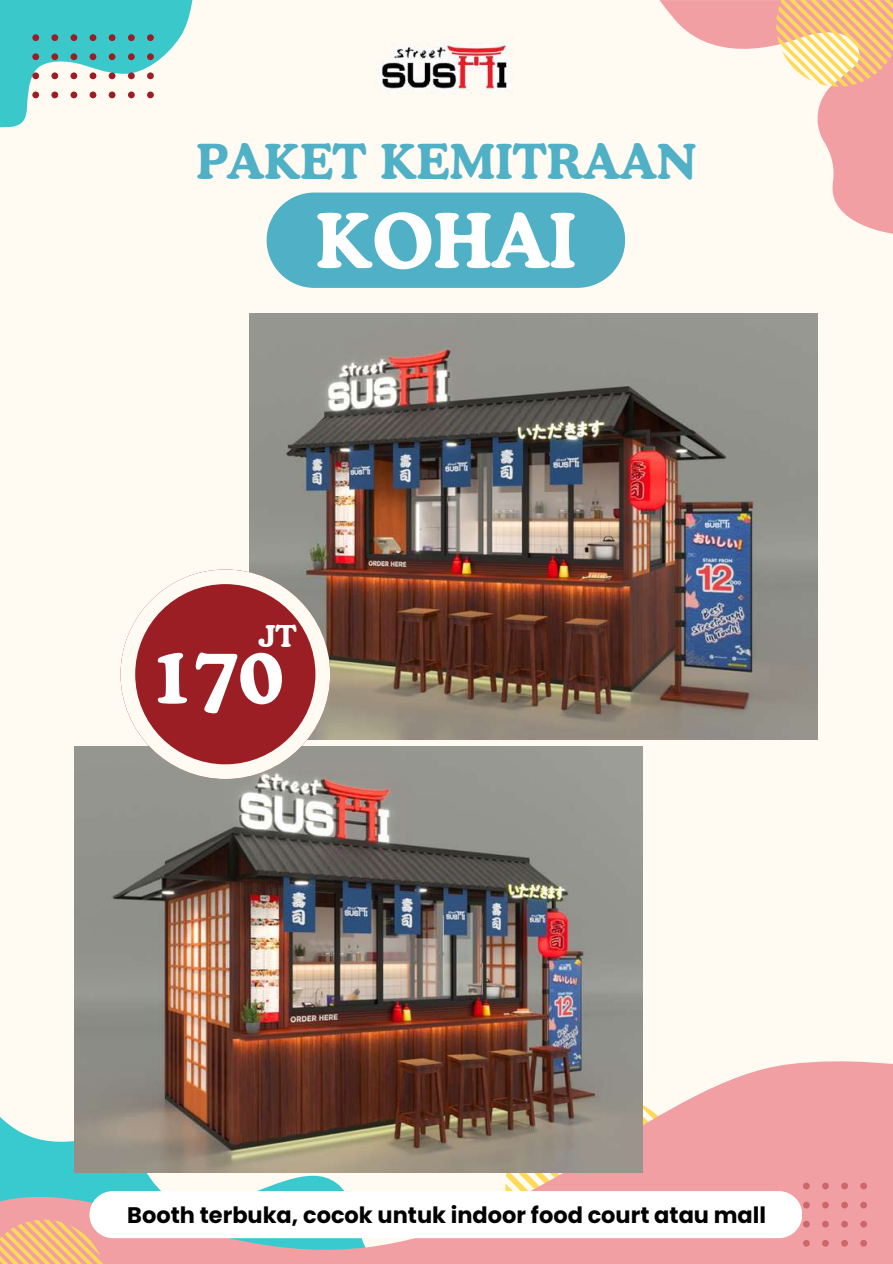
<style>
.page{position:relative;width:893px;height:1264px;background:#fff}
.page>*{position:absolute;margin:0;border:0;box-sizing:border-box;transform-origin:0 0}
.t1{font:700 78.15px "Cooper BT";color:#fff}
.t2{font:700 75px "Cooper BT";color:#fff}
.t3{font:700 48px "Cooper BT";color:#50b0c5}
.t4{font:700 30px "Cooper BT";color:#fff}
.t5{font:700 22.5px "Poppins";color:#000}
</style>
<div class="page">
<div style="left:0;top:0;width:892px;height:1263px;background:#fffbf2"></div>
<svg style="left:0;top:1037px;width:892px;height:226px;fill:#f19fa3"></svg>
<svg style="left:659px;top:0;width:233px;height:234px"></svg>
<svg style="left:0;top:0;width:193px;height:128px;fill:#3bc8cb"></svg>
<svg style="left:776px;top:0;width:116px;height:87px"></svg>
<svg style="left:0;top:1219px;width:106px;height:44px;background:#f6b684"></svg>
<div style="left:109px;top:34px;width:6px;height:7px;background:#9b1e24;border-radius:50%"></div>
<div style="left:128px;top:34px;width:7px;height:7px;background:#9b1e24;border-radius:50%"></div>
<div style="left:147px;top:34px;width:7px;height:7px;background:#9b1e24;border-radius:50%"></div>
<div style="left:90px;top:34px;width:6px;height:7px;background:#9b1e24;border-radius:50%"></div>
<div style="left:70px;top:34px;width:7px;height:7px;background:#9b1e24;border-radius:50%"></div>
<div style="left:109px;top:53px;width:6px;height:7px;background:#9b1e24;border-radius:50%"></div>
<div style="left:128px;top:53px;width:7px;height:7px;background:#9b1e24;border-radius:50%"></div>
<div style="left:147px;top:53px;width:7px;height:7px;background:#9b1e24;border-radius:50%"></div>
<div style="left:90px;top:53px;width:6px;height:7px;background:#9b1e24;border-radius:50%"></div>
<div style="left:70px;top:53px;width:7px;height:7px;background:#9b1e24;border-radius:50%"></div>
<div style="left:109px;top:72px;width:6px;height:7px;background:#9b1e24;border-radius:50%"></div>
<div style="left:128px;top:72px;width:7px;height:7px;background:#9b1e24;border-radius:50%"></div>
<div style="left:147px;top:72px;width:7px;height:7px;background:#9b1e24;border-radius:50%"></div>
<div style="left:90px;top:72px;width:6px;height:7px;background:#9b1e24;border-radius:50%"></div>
<div style="left:70px;top:72px;width:7px;height:7px;background:#9b1e24;border-radius:50%"></div>
<div style="left:109px;top:91px;width:6px;height:7px;background:#9b1e24;border-radius:50%"></div>
<div style="left:128px;top:91px;width:7px;height:7px;background:#9b1e24;border-radius:50%"></div>
<div style="left:147px;top:91px;width:7px;height:7px;background:#9b1e24;border-radius:50%"></div>
<div style="left:90px;top:91px;width:6px;height:7px;background:#9b1e24;border-radius:50%"></div>
<div style="left:70px;top:91px;width:7px;height:7px;background:#9b1e24;border-radius:50%"></div>
<div style="left:51px;top:34px;width:7px;height:7px;background:#9b1e24;border-radius:50%"></div>
<div style="left:32px;top:34px;width:7px;height:7px;background:#9b1e24;border-radius:50%"></div>
<div style="left:51px;top:53px;width:7px;height:7px;background:#9b1e24;border-radius:50%"></div>
<div style="left:32px;top:53px;width:7px;height:7px;background:#9b1e24;border-radius:50%"></div>
<div style="left:51px;top:72px;width:7px;height:7px;background:#9b1e24;border-radius:50%"></div>
<div style="left:32px;top:72px;width:7px;height:7px;background:#9b1e24;border-radius:50%"></div>
<div style="left:51px;top:91px;width:7px;height:7px;background:#9b1e24;border-radius:50%"></div>
<div style="left:32px;top:91px;width:7px;height:7px;background:#9b1e24;border-radius:50%"></div>
<img style="left:74px;top:747px;width:568px;height:425px">
<img style="left:249px;top:314px;width:568px;height:425px">
<svg style="left:120px;top:569px;width:210px;height:209px"></svg>
<img style="left:379px;top:41px;width:131px;height:53px">
<div style="left:860px;top:1182px;width:7px;height:7px;background:#cc676c;border-radius:50%"></div>
<div style="left:841px;top:1182px;width:6px;height:7px;background:#cc676c;border-radius:50%"></div>
<svg style="left:860px;top:1201px;width:7px;height:7px"></svg>
<div style="left:841px;top:1201px;width:6px;height:7px;background:#cc676c;border-radius:50%"></div>
<svg style="left:860px;top:1220px;width:7px;height:7px"></svg>
<div style="left:841px;top:1220px;width:6px;height:7px;background:#cc676c;border-radius:50%"></div>
<svg style="left:860px;top:1239px;width:7px;height:7px"></svg>
<div style="left:841px;top:1239px;width:6px;height:7px;background:#cc676c;border-radius:50%"></div>
<div style="left:822px;top:1182px;width:6px;height:7px;background:#cc676c;border-radius:50%"></div>
<svg style="left:802px;top:1182px;width:7px;height:7px"></svg>
<div style="left:822px;top:1201px;width:6px;height:7px;background:#cc676c;border-radius:50%"></div>
<svg style="left:802px;top:1201px;width:7px;height:7px"></svg>
<div style="left:822px;top:1220px;width:6px;height:7px;background:#cc676c;border-radius:50%"></div>
<svg style="left:802px;top:1220px;width:7px;height:7px"></svg>
<div style="left:822px;top:1239px;width:6px;height:7px;background:#cc676c;border-radius:50%"></div>
<svg style="left:802px;top:1239px;width:7px;height:7px"></svg>
<div style="left:266px;top:192px;width:359px;height:96px;background:#50b0c5;border-radius:48px"></div>
<div style="left:89px;top:1190px;width:713px;height:48px;background:#fff;border-radius:24px"></div>
<h3 class="t3" style="left:196px;top:131px;width:502px">PAKET KEMITRAAN</h3>
<h2 class="t2" style="left:315px;top:194px;width:262px">KOHAI</h2>
<h3 class="t4" style="left:258px;top:617px;width:40px">JT</h3>
<h1 class="t1" style="left:148px;top:626px;width:137px">170</h1>
<p class="t5" style="left:127px;top:1198px;width:640px">Booth terbuka, cocok untuk indoor food court atau mall</p>
</div>
